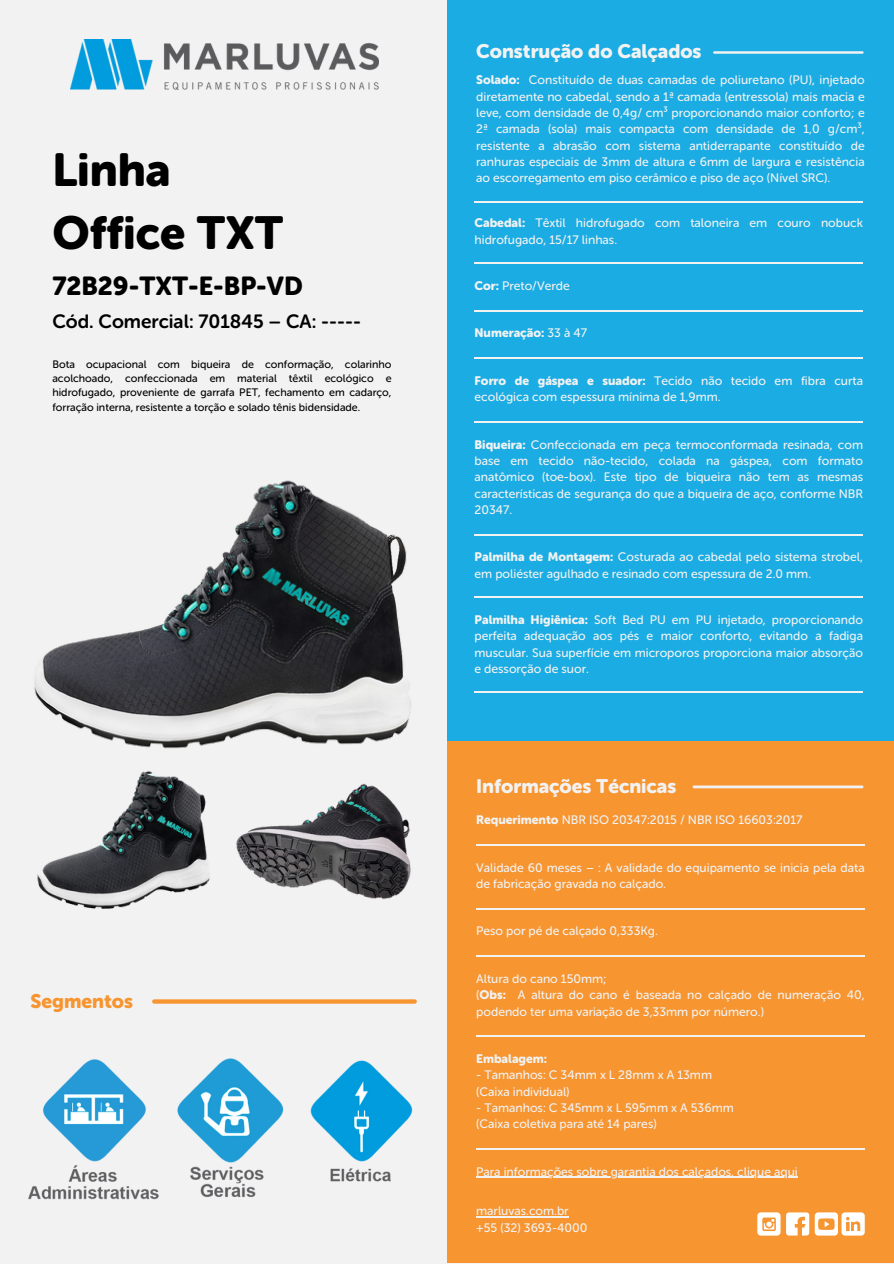
<style>
.page{position:relative;width:894px;height:1264px;background:#fff}
.page>*{position:absolute;margin:0;border:0;box-sizing:border-box;transform-origin:0 0}
.t1{font:45.9px/63.6px "Museo Sans Rounded 900";color:#000}
.t2{font:25.8px "Museo Sans Rounded 900";color:#000}
.t3{font:19.5px "Museo Sans Rounded 900";color:#f2f2f2}
.t4{font:19.5px "Museo Sans Rounded 900";color:#f79531}
.t5{font:19.05px "Museo Sans Rounded 700";color:#000}
.t6{font:12.3px/16.4px "Museo Sans Rounded 500";color:#f2f2f2}
.t7{font:12.3px "Museo Sans Rounded 900";color:#f2f2f2}
.t8{font:10.8px/14.4px "Museo Sans Rounded 500";color:#000;text-align:justify}
.s1{font-family:"Museo Sans Rounded 900"}
.s2{font-family:"Museo Sans Rounded 500"}
</style>
<div class="page">
<div style="left:0;top:0;width:893px;height:1263px;background:#f2f2f2"></div>
<img style="left:70px;top:40px;width:308px;height:49px">
<img style="left:34px;top:480px;width:378px;height:269px">
<div style="left:447px;top:0;width:446px;height:741px;background:#1aace3"></div>
<div style="left:447px;top:741px;width:446px;height:522px;background:#f79531"></div>
<hr style="left:713px;top:51px;width:150px;height:2px;background:#f2f2f2">
<hr style="left:474px;top:201px;width:388px;height:2px;background:#f2f2f2">
<hr style="left:474px;top:262px;width:388px;height:2px;background:#f2f2f2">
<hr style="left:474px;top:310px;width:388px;height:1px;background:#f2f2f2">
<hr style="left:474px;top:357px;width:388px;height:2px;background:#f2f2f2">
<hr style="left:474px;top:421px;width:388px;height:1px;background:#f2f2f2">
<hr style="left:692px;top:785px;width:171px;height:3px;background:#f2f2f2">
<hr style="left:476px;top:844px;width:388px;height:1px;background:#f2f2f2">
<hr style="left:476px;top:907px;width:388px;height:2px;background:#f2f2f2">
<hr style="left:476px;top:955px;width:388px;height:1px;background:#f2f2f2">
<hr style="left:476px;top:1035px;width:388px;height:2px;background:#f2f2f2">
<div style="left:757px;top:1212px;width:23px;height:23px;background:#fff;border-radius:4px"></div>
<svg style="left:762px;top:1217px;width:13px;height:13px"></svg>
<svg style="left:786px;top:1212px;width:23px;height:23px"></svg>
<div style="left:814px;top:1212px;width:23px;height:23px;background:#fff;border-radius:4px"></div>
<svg style="left:818px;top:1218px;width:16px;height:11px"></svg>
<div style="left:841px;top:1212px;width:23px;height:23px;background:#fff;border-radius:4px"></div>
<svg style="left:846px;top:1230px;width:15px;height:2px"></svg>
<svg style="left:846px;top:1217px;width:15px;height:13px"></svg>
<hr style="left:474px;top:533px;width:388px;height:2px;background:#f2f2f2">
<hr style="left:474px;top:596px;width:388px;height:2px;background:#f2f2f2">
<hr style="left:474px;top:691px;width:388px;height:2px;background:#f2f2f2">
<svg style="left:152px;top:999px;width:264px;height:4px"></svg>
<img style="left:177px;top:1058px;width:107px;height:139px">
<img style="left:310px;top:1060px;width:103px;height:122px">
<img style="left:28px;top:1059px;width:131px;height:141px">
<img style="left:37px;top:771px;width:173px;height:138px">
<img style="left:236px;top:783px;width:175px;height:116px">
<hr style="left:476px;top:1176px;width:321px;height:1px;background:#f2f2f2">
<hr style="left:476px;top:1216px;width:92px;height:1px;background:#f2f2f2">
<hr style="left:476px;top:1147px;width:388px;height:2px;background:#f2f2f2">
<p class="t1" style="left:52px;top:138px;width:232px">Linha<br>Office TXT</p>
<p class="t2" style="left:52px;top:271px;width:252px">72B29-TXT-E-BP-VD</p>
<p class="t5" style="left:52px;top:310px;width:310px">Cód. Comercial: 701845 – CA: -----</p>
<p class="t8" style="left:52px;top:357px;width:340px">Bota ocupacional com biqueira de conformação, colarinho acolchoado, confeccionada em material têxtil ecológico e hidrofugado, proveniente de garrafa PET, fechamento em cadarço, forração interna, resistente a torção e solado tênis bidensidade.</p>
<h1 class="t4" style="left:30px;top:989px;width:104px">Segmentos</h1>
<p class="t3" style="left:476px;top:39px;width:227px">Construção do Calçados</p>
<h3 class="t6" style="left:476px;top:72px;width:390px;text-align:justify"><span class="s1">Solado:</span> Constituído de duas camadas de poliuretano (PU), injetado diretamente no cabedal, sendo a 1ª camada (entressola) mais macia e leve, com densidade de 0,4g/ cm³ proporcionando maior conforto; e 2ª camada (sola) mais compacta com densidade de 1,0 g/cm³, resistente a abrasão com sistema antiderrapante constituído de ranhuras especiais de 3mm de altura e 6mm de largura e resistência ao escorregamento em piso cerâmico e piso de aço (Nível SRC).</h3>
<p class="t6" style="left:474px;top:215px;width:390px"><span class="s1">Cabedal:</span> Têxtil hidrofugado com taloneira em couro nobuck hidrofugado, 15/17 linhas.</p>
<p class="t6" style="left:474px;top:278px;width:97px"><span class="s1">Cor:</span> Preto/Verde</p>
<p class="t7" style="left:474px;top:326px;width:114px">Numeração: <span class="s2">33 à 47</span></p>
<h3 class="t6" style="left:474px;top:372px;width:390px"><span class="s1">Forro de gáspea e suador:</span> Tecido não tecido em fibra curta ecológica com espessura mínima de 1,9mm.</h3>
<p class="t6" style="left:474px;top:436px;width:390px;text-align:justify"><span class="s1">Biqueira:</span> Confeccionada em peça termoconformada resinada, com base em tecido não-tecido, colada na gáspea, com formato anatômico (toe-box). Este tipo de biqueira não tem as mesmas características de segurança do que a biqueira de aço, conforme NBR 20347.</p>
<h4 class="t6" style="left:474px;top:549px;width:390px"><span class="s1">Palmilha de Montagem:</span> Costurada ao cabedal pelo sistema strobel, em poliéster agulhado e resinado com espessura de 2.0 mm.</h4>
<p class="t6" style="left:474px;top:611px;width:390px;text-align:justify"><span class="s1">Palmilha Higiênica:</span> Soft Bed PU em PU injetado, proporcionando perfeita adequação aos pés e maior conforto, evitando a fadiga muscular. Sua superfície em microporos proporciona maior absorção e dessorção de suor.</p>
<p class="t3" style="left:476px;top:775px;width:201px">Informações Técnicas</p>
<h4 class="t6" style="left:476px;top:812px;width:328px"><span class="s1">Requerimento</span> NBR ISO 20347:2015 / NBR ISO 16603:2017</h4>
<h4 class="t6" style="left:476px;top:859px;width:390px">Validade 60 meses – : A validade do equipamento se inicia pela data de fabricação gravada no calçado.</h4>
<p class="t6" style="left:476px;top:923px;width:183px">Peso por pé de calçado 0,333Kg.</p>
<h4 class="t6" style="left:476px;top:970px;width:390px">Altura do cano 150mm;<br>(<span class="s1">Obs:</span> A altura do cano é baseada no calçado de numeração 40, podendo ter uma variação de 3,33mm por número.)</h4>
<h4 class="t7" style="left:476px;top:1051px;width:72px">Embalagem:</h4>
<h4 class="t6" style="left:476px;top:1066px;width:237px">- Tamanhos: C 34mm x L 28mm x A 13mm (Caixa individual)</h4>
<h4 class="t6" style="left:476px;top:1099px;width:259px">- Tamanhos: C 345mm x L 595mm x A 536mm (Caixa coletiva para até 14 pares)</h4>
<p class="t6" style="left:476px;top:1163px;width:323px">Para informações sobre garantia dos calçados, clique aqui</p>
<h4 class="t6" style="left:476px;top:1203px;width:94px">marluvas.com.br</h4>
<p class="t6" style="left:476px;top:1219px;width:113px">+55 (32) 3693-4000</p>
</div>
